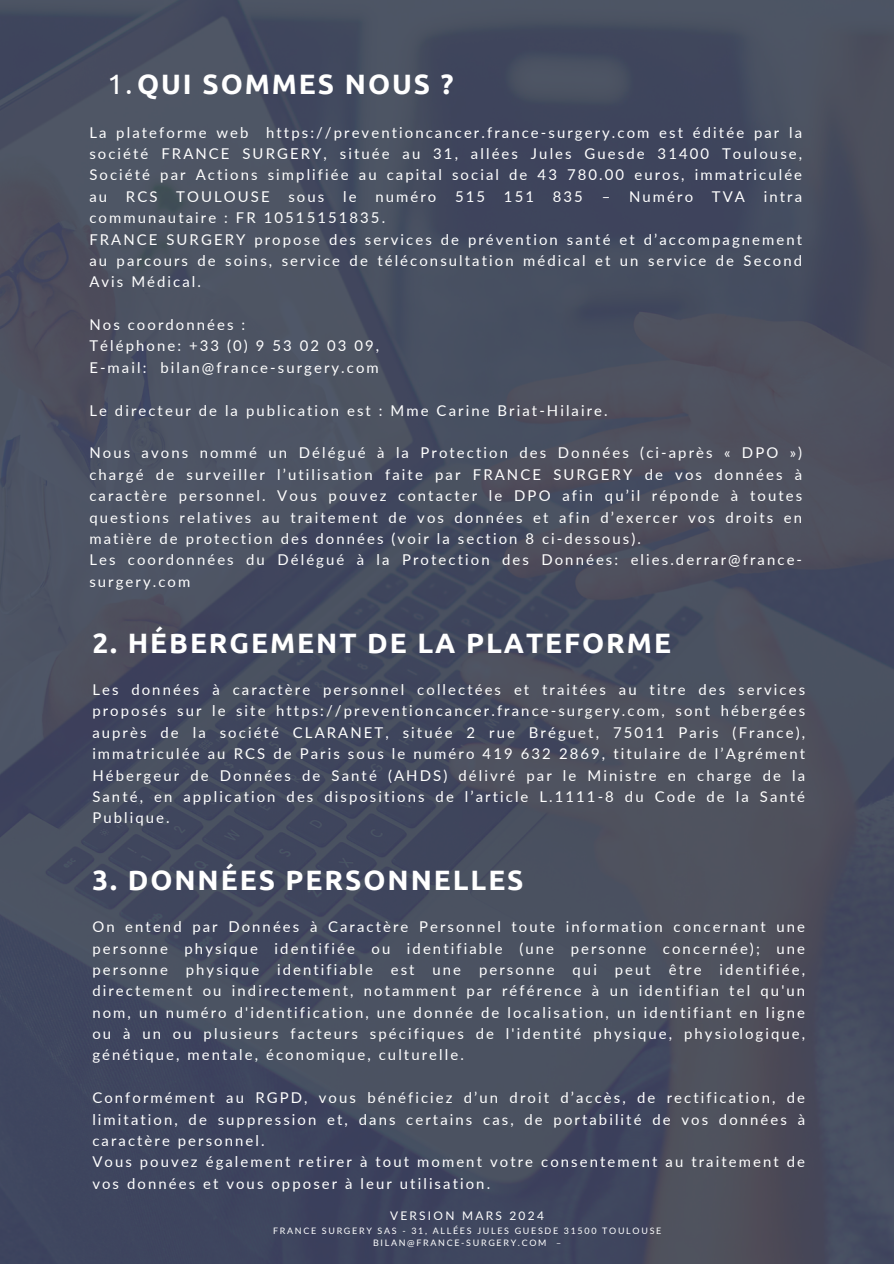
<style>
.page{position:relative;width:894px;height:1264px;background:#fff}
.page>*{position:absolute;margin:0;border:0;box-sizing:border-box;transform-origin:0 0}
.t1{font:700 28.05px "Ubuntu";letter-spacing:.07em;color:#fff}
.t2{font:14.85px/21.3px "Lato";letter-spacing:.14em;color:#fff}
.t3{font:11.85px "Lato";letter-spacing:.19em;color:#fff}
.t4{font:8.85px "Lato";letter-spacing:.19em;color:#fff}
.s1{font-weight:400}
</style>
<div class="page">
<img style="left:0;top:0;width:893px;height:1263px">
<p class="t1" style="left:107px;top:68px;width:347px"><span class="s1">1.</span>QUI SOMMES NOUS ?</p>
<h3 class="t2" style="left:89px;top:121px;width:714px;text-align:justify">La plateforme web https://preventioncancer.france-surgery.com est éditée par la société FRANCE SURGERY, située au 31, allées Jules Guesde 31400 Toulouse, Société par Actions simplifiée au capital social de 43 780.00 euros, immatriculée au</h3>
<h3 class="t2" style="left:126px;top:185px;width:33px">RCS</h3>
<h3 class="t2" style="left:176px;top:185px;width:95px">TOULOUSE</h3>
<h3 class="t2" style="left:288px;top:185px;width:37px">sous</h3>
<h3 class="t2" style="left:343px;top:185px;width:15px">le</h3>
<h3 class="t2" style="left:375px;top:185px;width:62px">numéro</h3>
<h3 class="t2" style="left:455px;top:185px;width:32px">515</h3>
<h3 class="t2" style="left:504px;top:185px;width:32px">151</h3>
<h3 class="t2" style="left:552px;top:185px;width:32px">835</h3>
<h3 class="t2" style="left:601px;top:185px;width:93px">– Numéro</h3>
<h3 class="t2" style="left:711px;top:185px;width:35px">TVA</h3>
<h3 class="t2" style="left:763px;top:185px;width:40px">intra</h3>
<h3 class="t2" style="left:89px;top:207px;width:714px">communautaire : FR 10515151835.<br>FRANCE SURGERY propose des services de prévention santé et d’accompagnement au parcours de soins, service de téléconsultation médical et un service de Second Avis Médical.</h3>
<h3 class="t2" style="left:89px;top:313px;width:291px">Nos coordonnées :<br>Téléphone: +33 (0) 9 53 02 03 09,<br>E-mail: bilan@france-surgery.com</h3>
<h3 class="t2" style="left:89px;top:399px;width:519px">Le directeur de la publication est : Mme Carine Briat-Hilaire.</h3>
<h3 class="t2" style="left:89px;top:442px;width:714px">Nous avons nommé un Délégué à la Protection des Données (ci-après « DPO ») chargé de surveiller l’utilisation faite par FRANCE SURGERY de vos données à caractère personnel. Vous pouvez contacter le DPO afin qu’il réponde à toutes questions relatives au traitement de vos données et afin d’exercer vos droits en matière de protection des données (voir la section 8 ci-dessous).<br>Les coordonnées du Délégué à la Protection des Données: elies.derrar@france&shy;surgery.com</h3>
<h1 class="t1" style="left:92px;top:627px;width:580px">2. HÉBERGEMENT DE LA PLATEFORME</h1>
<h3 class="t2" style="left:92px;top:678px;width:714px;text-align:justify">Les données à caractère personnel collectées et traitées au titre des services proposés sur le site https://preventioncancer.france-surgery.com, sont hébergées auprès de la société CLARANET, située 2 rue Bréguet, 75011 Paris (France), immatriculée au RCS de Paris sous le numéro 419 632 2869, titulaire de l’Agrément Hébergeur de Données de Santé (AHDS) délivré par le Ministre en charge de la Santé, en application des dispositions de l’article L.1111-8 du Code de la Santé Publique.</h3>
<h1 class="t1" style="left:92px;top:864px;width:432px">3. DONNÉES PERSONNELLES</h1>
<h3 class="t2" style="left:92px;top:915px;width:714px;text-align:justify">On entend par Données à Caractère Personnel toute information concernant une personne physique identifiée ou identifiable (une personne concernée); une personne physique identifiable est une personne qui peut être identifiée, directement ou indirectement, notamment par référence à un identifian tel qu'un nom, un numéro d'identification, une donnée de localisation, un identifiant en ligne ou à un ou plusieurs facteurs spécifiques de l'identité physique, physiologique, génétique, mentale, économique, culturelle.</h3>
<h3 class="t2" style="left:92px;top:1086px;width:714px">Conformément au RGPD, vous bénéficiez d’un droit d’accès, de rectification, de limitation, de suppression et, dans certains cas, de portabilité de vos données à caractère personnel.<br>Vous pouvez également retirer à tout moment votre consentement au traitement de vos données et vous opposer à leur utilisation.</h3>
<p class="t3" style="left:390px;top:1208px;width:155px">VERSION MARS 2024</p>
<p class="t4" style="left:273px;top:1224px;width:389px">FRANCE SURGERY SAS - 31, ALLÉES JULES GUESDE 31500 TOULOUSE</p>
<p class="t4" style="left:373px;top:1236px;width:190px">BILAN@FRANCE-SURGERY.COM –</p>
</div>
